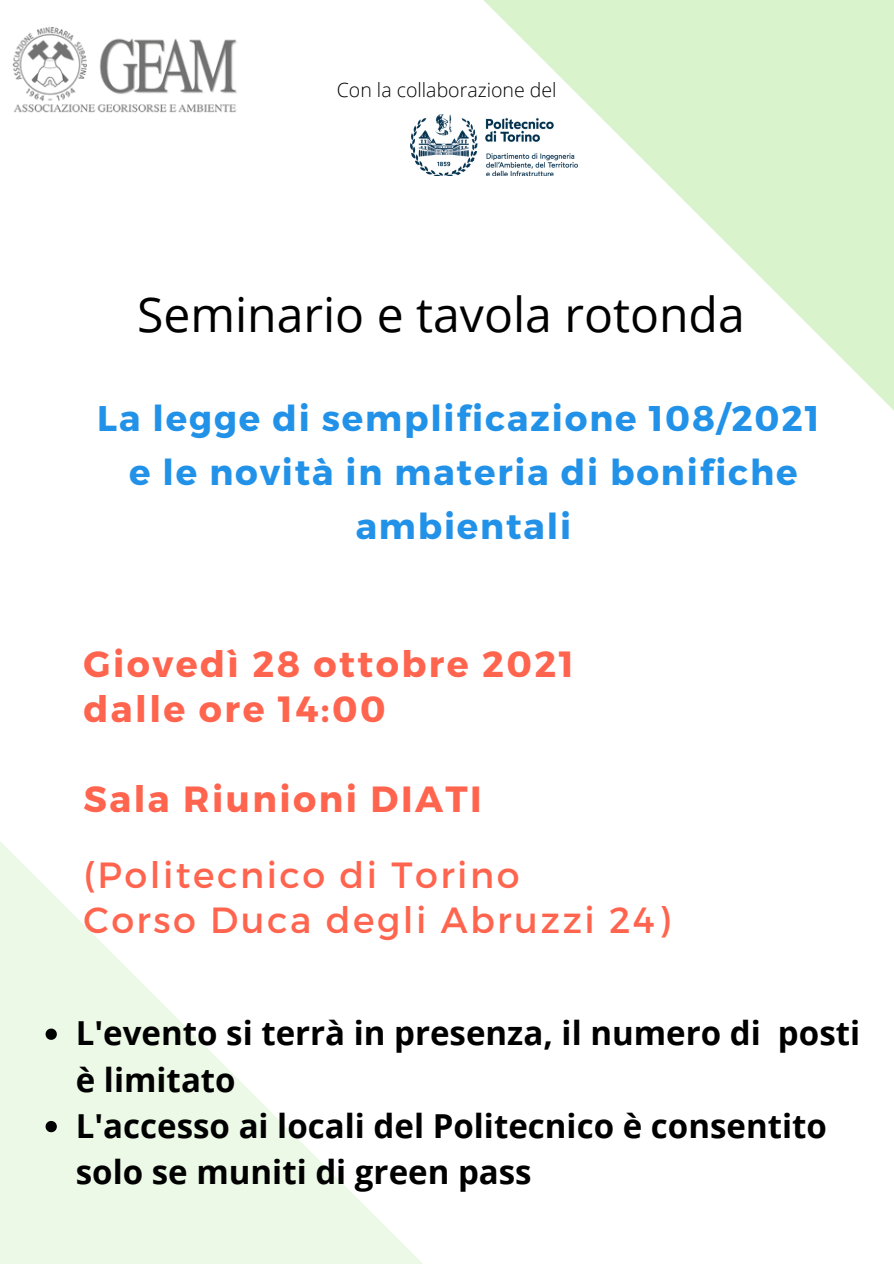
<style>
.page{position:relative;width:894px;height:1264px;background:#fff}
.page>*{position:absolute;margin:0;border:0;box-sizing:border-box;transform-origin:0 0}
.t1{font:48px "Open Sans";color:#000}
.t2{font:700 36.45px "Montserrat";letter-spacing:.07em;color:#ff644e}
.t3{font:36.45px "Montserrat";letter-spacing:.07em;color:#ff644e}
.t4{font:700 35.7px/54px "Montserrat";letter-spacing:.05em;color:#2292e8;text-align:center}
.t5{font:700 33px/46.2px "Open Sans";color:#000}
.t6{font:300 19.5px "Open Sans";color:#000}
</style>
<div class="page">
<svg style="left:433px;top:0;width:460px;height:410px"></svg>
<svg style="left:0;top:841px;width:422px;height:422px"></svg>
<img style="left:12px;top:28px;width:225px;height:85px">
<img style="left:410px;top:115px;width:167px;height:60px">
<svg style="left:46px;top:1028px;width:11px;height:11px"></svg>
<svg style="left:46px;top:1120px;width:11px;height:12px"></svg>
<p class="t6" style="left:337px;top:76px;width:221px">Con la collaborazione del</p>
<p class="t1" style="left:137px;top:281px;width:609px">Seminario e tavola rotonda</p>
<p class="t4" style="left:97px;top:389px;width:723px">La legge di semplificazione 108/2021</p>
<p class="t4" style="left:129px;top:443px;width:670px">e le novità in materia di bonifiche ambientali</p>
<p class="t2" style="left:83px;top:640px;width:492px">Giovedì 28 ottobre 2021</p>
<p class="t2" style="left:83px;top:685px;width:304px">dalle ore 14:00</p>
<p class="t2" style="left:83px;top:775px;width:400px">Sala Riunioni DIATI</p>
<p class="t3" style="left:83px;top:851px;width:437px">(Politecnico di Torino</p>
<p class="t3" style="left:83px;top:896px;width:587px">Corso Duca degli Abruzzi 24)</p>
<p class="t5" style="left:76px;top:1009px;width:785px">L'evento si terrà in presenza, il numero di posti è limitato</p>
<p class="t5" style="left:76px;top:1101px;width:752px">L'accesso ai locali del Politecnico è consentito solo se muniti di green pass</p>
</div>
